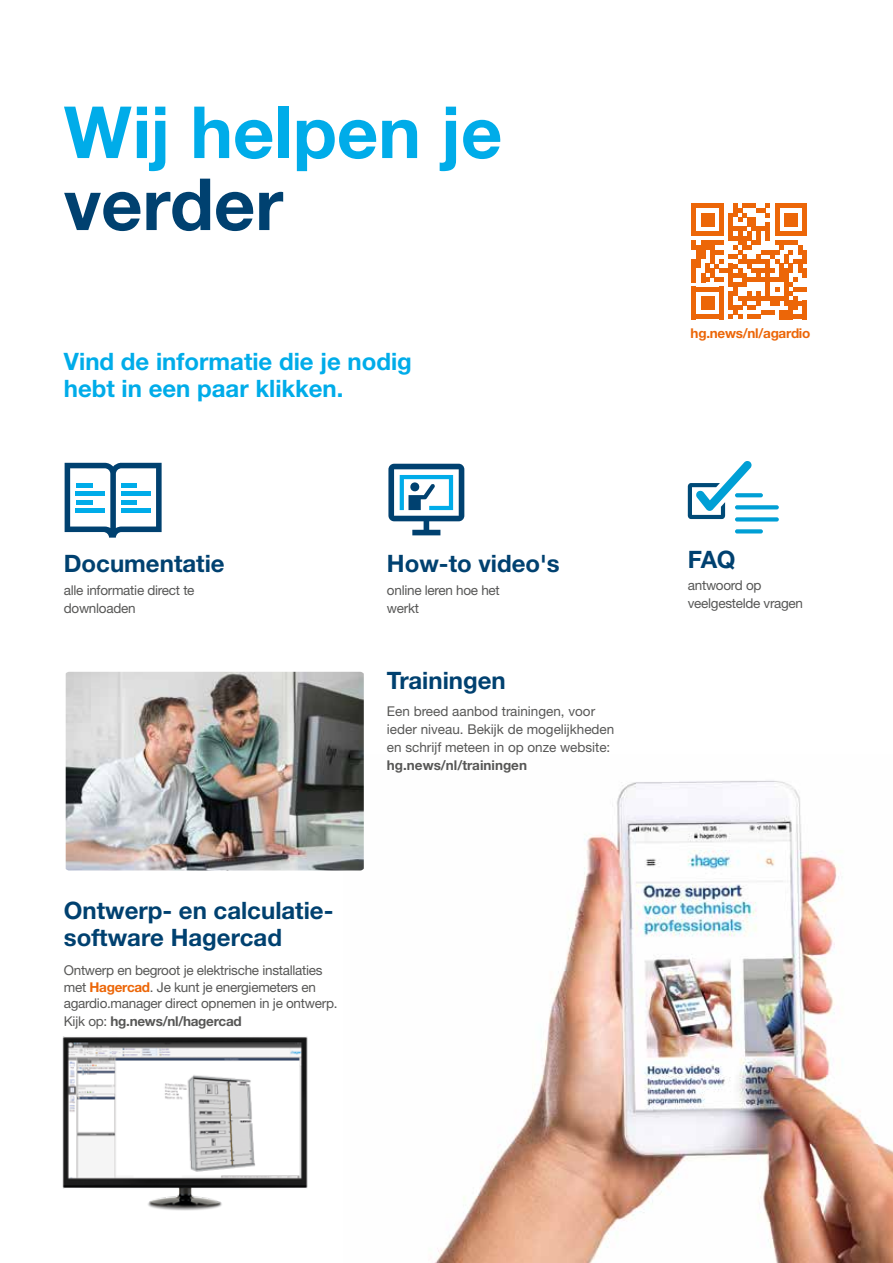
<style>
.page{position:relative;width:893px;height:1263px;background:#fff}
.page>*{position:absolute;margin:0;border:0;box-sizing:border-box;transform-origin:0 0}
.t1{font:700 72px "Helvetica Neue LTW1 G";color:#00ace9}
.t2{font:700 72px "Helvetica Neue LTW1 G";color:#004170}
.t3{font:700 24px/27px "Helvetica Neue LTW1 G";color:#004170}
.t4{font:700 24px/27px "Helvetica Neue LTW1 G";color:#00ace9}
.t5{font:13.5px/18px "Helvetica Neue LTW1 G";letter-spacing:-.02em;color:#575756}
.t6{font:13.5px/18px "Helvetica Neue LTW1 G";color:#575756}
.t7{font:700 13.5px "Helvetica Neue LTW1 G";letter-spacing:-.01em;color:#575756}
.t8{font:700 13.5px "Helvetica Neue LTW1 G";letter-spacing:-.02em;color:#ec6608}
.s1{font-weight:700;color:#ec6608}
.s2{font-weight:400}
</style>
<div class="page">
<svg style="left:691px;top:203px;width:116px;height:116px"></svg>
<div style="left:802px;top:301px;width:5px;height:9px;background:#ec6608"></div>
<div style="left:802px;top:310px;width:5px;height:9px;background:#ec6608"></div>
<img style="left:344px;top:780px;width:549px;height:483px">
<svg style="left:735px;top:493px;width:28px;height:4px"></svg>
<svg style="left:735px;top:529px;width:28px;height:4px"></svg>
<svg style="left:735px;top:505px;width:44px;height:4px"></svg>
<svg style="left:735px;top:517px;width:44px;height:4px"></svg>
<svg style="left:688px;top:461px;width:64px;height:58px"></svg>
<img style="left:66px;top:672px;width:298px;height:198px">
<img style="left:62px;top:1036px;width:246px;height:175px">
<svg style="left:65px;top:463px;width:97px;height:75px"></svg>
<svg style="left:388px;top:464px;width:76px;height:71px"></svg>
<h1 class="t1" style="left:64px;top:88px;width:440px">Wij helpen je</h1>
<h1 class="t2" style="left:64px;top:160px;width:221px">verder</h1>
<h2 class="t4" style="left:64px;top:347px;width:350px">Vind de informatie die je nodig hebt in een paar klikken.</h2>
<h2 class="t3" style="left:64px;top:550px;width:162px">Documentatie</h2>
<p class="t5" style="left:64px;top:581px;width:132px">alle informatie direct te downloaden</p>
<h2 class="t3" style="left:387px;top:550px;width:174px">How-to video's</h2>
<p class="t5" style="left:387px;top:581px;width:114px">online leren hoe het werkt</p>
<h2 class="t3" style="left:387px;top:667px;width:120px">Trainingen</h2>
<p class="t6" style="left:387px;top:702px;width:229px">Een breed aanbod trainingen, voor ieder niveau. Bekijk de mogelijkheden en schrijf meteen in op onze website:</p>
<p class="t7" style="left:387px;top:757px;width:142px">hg.news/nl/trainingen</p>
<h2 class="t3" style="left:64px;top:896px;width:271px">Ontwerp- en calculatie&shy;software Hagercad</h2>
<p class="t5" style="left:64px;top:962px;width:275px;line-height:16.2px">Ontwerp en begroot je elektrische installaties met <span class="s1">Hagercad</span>. Je kunt je energiemeters en agardio.manager direct opnemen in je ontwerp.</p>
<p class="t7" style="left:64px;top:1012px;width:180px"><span class="s2">Kijk op:</span> hg.news/nl/hagercad</p>
<p class="t8" style="left:691px;top:325px;width:121px">hg.news/nl/agardio</p>
<h2 class="t3" style="left:688px;top:545px;width:49px">FAQ</h2>
<p class="t5" style="left:688px;top:576px;width:117px">antwoord op veelgestelde vragen</p>
</div>
